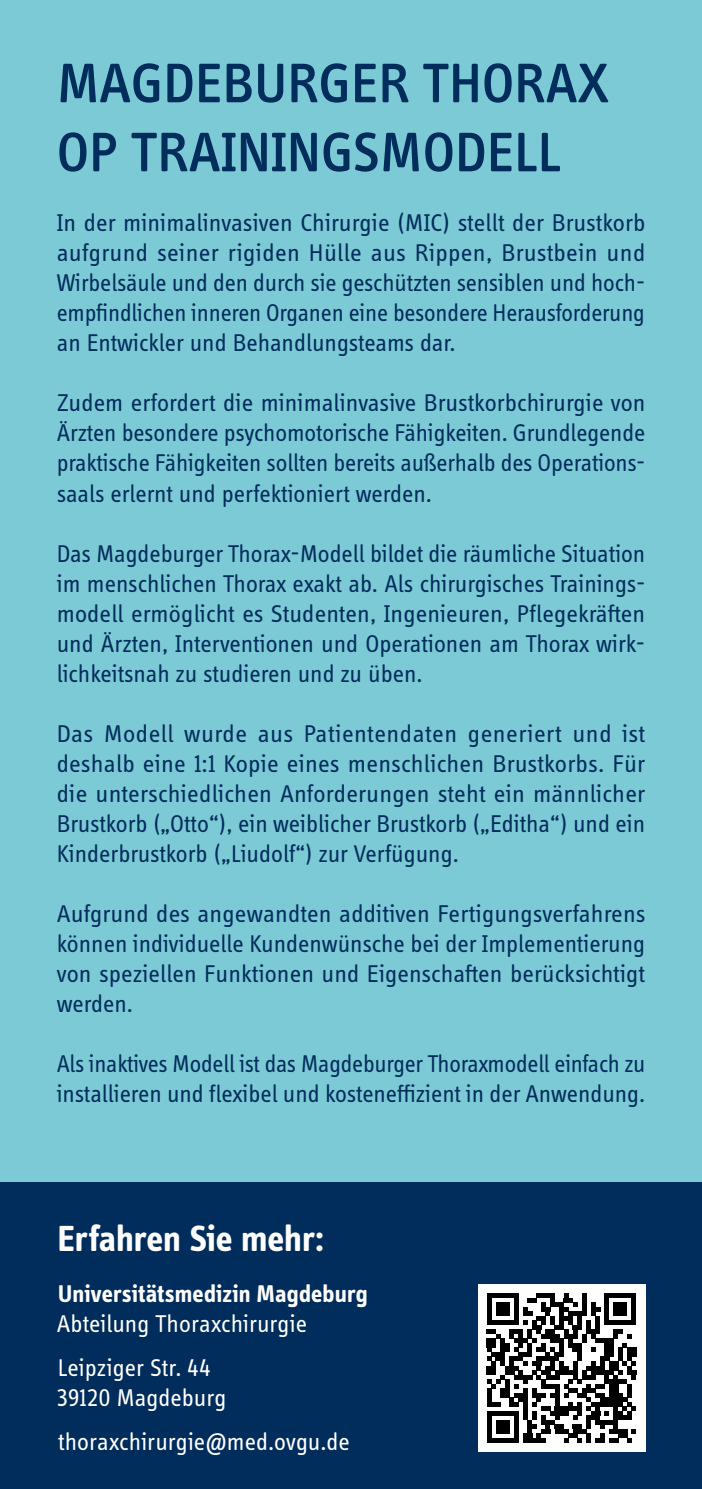
<style>
.page{position:relative;width:702px;height:1489px;background:#fff}
.page>*{position:absolute;margin:0;border:0;box-sizing:border-box;transform-origin:0 0}
.t1{font:500 57.5px/69px "Info Display Pro";letter-spacing:.01em;color:#002d5c}
.t2{font:700 37.5px "Info Display OT";color:#fff}
.t3{font:25px/30px "Info Display Pro";color:#002d5c;text-align:justify}
.t4{font:25px/44.2px "Info Display OT";color:#fff}
.t5{font:700 25px "Info Display OT";letter-spacing:.005em;color:#fff}
</style>
<div class="page">
<div style="left:0;top:0;width:702px;height:1181px;background:#7ccad5"></div>
<div style="left:0;top:1182px;width:702px;height:306px;background:#002d5c"></div>
<div style="left:478px;top:1284px;width:167px;height:167px;background:#fff"></div>
<svg style="left:487px;top:1293px;width:149px;height:149px"></svg>
<h1 class="t1" style="left:57px;top:47px;width:553px">MAGDEBURGER THORAX<br>OP TRAININGSMODELL</h1>
<p class="t3" style="left:57px;top:207px;width:590px">In der minimalinvasiven Chirurgie (MIC) stellt der Brustkorb aufgrund seiner rigiden Hülle aus Rippen, Brustbein und Wirbelsäule und den durch sie geschützten sensiblen und hoch&shy;empfindlichen inneren Organen eine besondere Herausforderung an Entwickler und Behandlungsteams dar.</p>
<p class="t3" style="left:57px;top:387px;width:590px">Zudem erfordert die minimalinvasive Brustkorbchirurgie von Ärzten besondere psychomotorische Fähigkeiten. Grundlegende praktische Fähigkeiten sollten bereits außerhalb des Operations&shy;saals erlernt und perfektioniert werden.</p>
<p class="t3" style="left:57px;top:537px;width:590px">Das Magdeburger Thorax-Modell bildet die räumliche Situation im menschlichen Thorax exakt ab. Als chirurgisches Trainings&shy;modell ermöglicht es Studenten, Ingenieuren, Pflegekräften und Ärzten, Interventionen und Operationen am Thorax wirk&shy;lichkeitsnah zu studieren und zu üben.</p>
<p class="t3" style="left:57px;top:717px;width:590px">Das Modell wurde aus Patientendaten generiert und ist deshalb eine 1:1 Kopie eines menschlichen Brustkorbs. Für die unterschiedlichen Anforderungen steht ein männlicher Brustkorb („Otto“), ein weiblicher Brustkorb („Editha“) und ein Kinderbrustkorb („Liudolf“) zur Verfügung.</p>
<p class="t3" style="left:57px;top:897px;width:590px">Aufgrund des angewandten additiven Fertigungsverfahrens können individuelle Kundenwünsche bei der Implementierung von speziellen Funktionen und Eigenschaften berücksichtigt werden.</p>
<p class="t3" style="left:57px;top:1047px;width:590px">Als inaktives Modell ist das Magdeburger Thoraxmodell einfach zu installieren und flexibel und kosteneffizient in der Anwendung.</p>
<h2 class="t2" style="left:58px;top:1215px;width:268px">Erfahren Sie mehr:</h2>
<p class="t5" style="left:58px;top:1278px;width:311px">Universitätsmedizin Magdeburg</p>
<p class="t4" style="left:57px;top:1300px;width:252px">Abteilung Thoraxchirurgie<br>Leipziger Str. 44</p>
<p class="t4" style="left:57px;top:1374px;width:295px">39120 Magdeburg thoraxchirurgie@med.ovgu.de</p>
</div>
